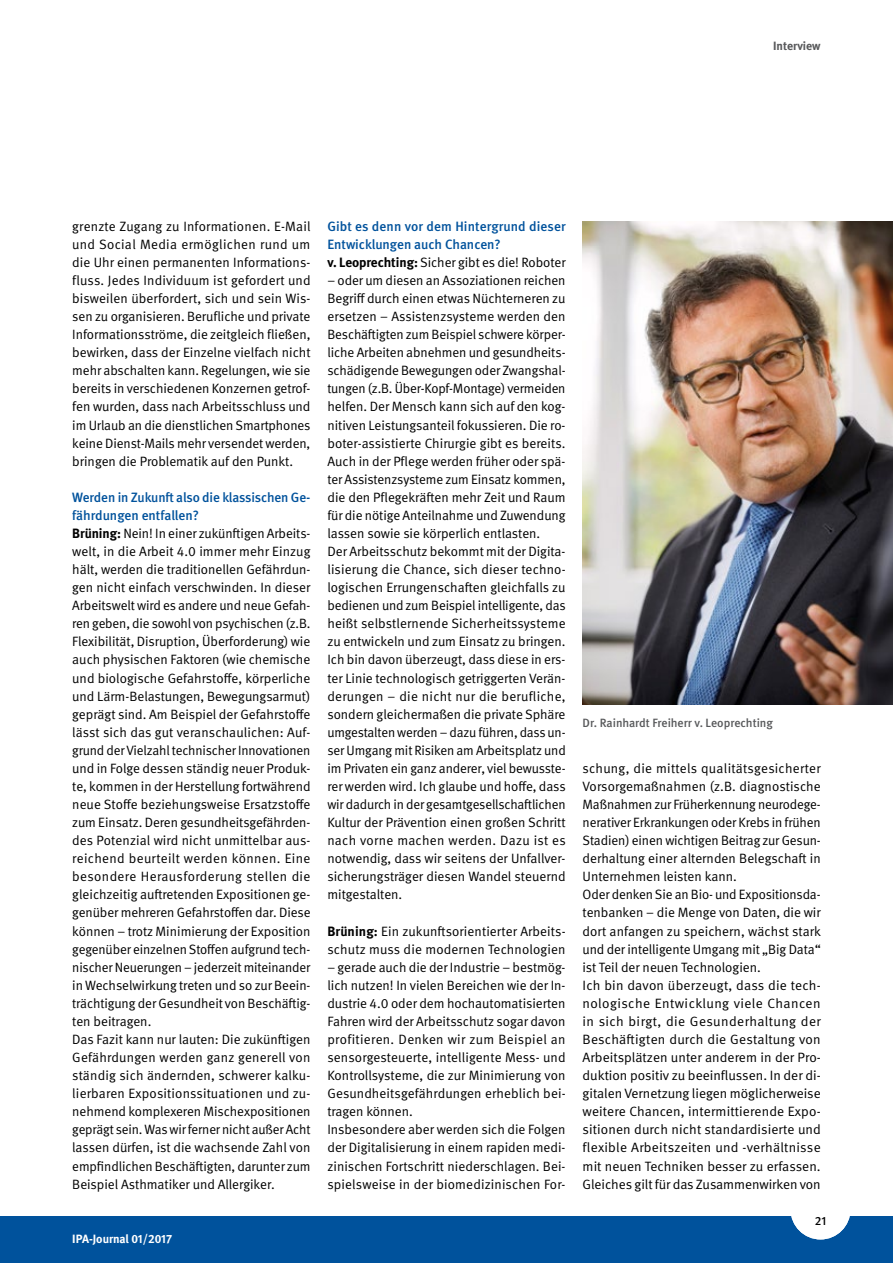
<style>
.page{position:relative;width:893px;height:1263px;background:#fff}
.page>*{position:absolute;margin:0;border:0;box-sizing:border-box;transform-origin:0 0}
.t1{font:13.5px/18px "DGUV Meta";color:#000}
.t2{font:500 13.5px/18px "DGUV Meta";letter-spacing:.005em;color:#00529c}
.t3{font:500 12px "DGUV Meta";color:#58595b}
.t4{font:700 12px "DGUV Meta";letter-spacing:-.005em;color:#fff}
.t5{font:700 12px "DGUV Meta";color:#58595b}
.t6{font:500 12px "DGUV Meta";color:#000}
.s1{font-weight:500;color:#00529c}
.s2{font-weight:700}
.s3{font-weight:700;color:#000}
.s4{font-weight:400;color:#000}
</style>
<div class="page">
<div style="left:0;top:1216px;width:893px;height:47px;background:#00529c"></div>
<div style="left:791px;top:1179px;width:59px;height:60px;background:#fff;border-radius:50%"></div>
<img style="left:583px;top:222px;width:310px;height:483px">
<p class="t5" style="left:773px;top:39px;width:49px">Interview</p>
<p class="t1" style="left:72px;top:217px;width:240px;text-align:justify">grenzte Zugang zu Informationen. E-Mail und Social Media ermöglichen rund um die Uhr einen permanenten Informations&shy;fluss. Jedes Individuum ist gefordert und bisweilen überfordert, sich und sein Wis&shy;sen zu organisieren. Berufliche und private Informationsströme, die zeitgleich fließen, bewirken, dass der Einzelne vielfach nicht mehr abschalten kann. Regelungen, wie sie bereits in verschiedenen Konzernen getrof&shy;fen wurden, dass nach Arbeitsschluss und im Urlaub an die dienstlichen Smartphones keine Dienst-Mails mehr versendet werden, bringen die Problematik auf den Punkt.</p>
<p class="t1" style="left:72px;top:488px;width:240px"><span class="s1">Werden in Zukunft also die klassischen Ge&shy;fährdungen entfallen?<br></span><span class="s2">Brüning:</span> Nein! In einer zukünftigen Arbeits&shy;welt, in die Arbeit 4.0 immer mehr Einzug hält, werden die traditionellen Gefährdun&shy;gen nicht einfach verschwinden. In dieser Arbeitswelt wird es andere und neue Gefah&shy;ren geben, die sowohl von psychischen (z.B.<br>Flexibilität, Disruption, Überforderung) wie auch physischen Faktoren (wie chemische und biologische Gefahrstoffe, körperliche und Lärm-Belastungen, Bewegungsarmut) geprägt sind. Am Beispiel der Gefahrstoffe lässt sich das gut veranschaulichen: Auf&shy;grund der Vielzahl technischer Innovationen und in Folge dessen ständig neuer Produk&shy;te, kommen in der Herstellung fortwährend neue Stoffe beziehungsweise Ersatzstoffe zum Einsatz. Deren gesundheitsgefährden&shy;des Potenzial wird nicht unmittelbar aus&shy;reichend beurteilt werden können. Eine besondere Herausforderung stellen die gleichzeitig auftretenden Expositionen ge&shy;genüber mehreren Gefahrstoffen dar. Diese können – trotz Minimierung der Exposition gegenüber einzelnen Stoffen aufgrund tech&shy;nischer Neuerungen – jederzeit miteinander in Wechselwirkung treten und so zur Beein&shy;trächtigung der Gesundheit von Beschäftig&shy;ten beitragen.<br>Das Fazit kann nur lauten: Die zukünftigen Gefährdungen werden ganz generell von ständig sich ändernden, schwerer kalku&shy;lierbaren Expositionssituationen und zu&shy;nehmend komplexeren Mischexpositionen geprägt sein. Was wir ferner nicht außer Acht lassen dürfen, ist die wachsende Zahl von empfindlichen Beschäftigten, darunter zum Beispiel Asthmatiker und Allergiker.</p>
<p class="t2" style="left:327px;top:217px;width:240px">Gibt es denn vor dem Hintergrund dieser<br>Entwicklungen auch Chancen?<br><span class="s3">v. Leoprechting:</span> <span class="s4">Sicher gibt es die! Roboter</span></p>
<p class="t1" style="left:327px;top:272px;width:240px">– oder um diesen an Assoziationen reichen Begriff durch einen etwas Nüchterneren zu ersetzen – Assistenzsysteme werden den Beschäftigten zum Beispiel schwere körper&shy;liche Arbeiten abnehmen und gesundheits&shy;schädigende Bewegungen oder Zwangshal&shy;tungen (z.B. Über-Kopf-Montage) vermeiden helfen. Der Mensch kann sich auf den kog&shy;nitiven Leistungsanteil fokussieren. Die ro&shy;boter-assistierte Chirurgie gibt es bereits.<br>Auch in der Pflege werden früher oder spä&shy;ter Assistenzsysteme zum Einsatz kommen, die den Pflegekräften mehr Zeit und Raum für die nötige Anteilnahme und Zuwendung lassen sowie sie körperlich entlasten.<br>Der Arbeitsschutz bekommt mit der Digita&shy;lisierung die Chance, sich dieser techno&shy;logischen Errungenschaften gleichfalls zu bedienen und zum Beispiel intelligente, das heißt selbstlernende Sicherheitssysteme zu entwickeln und zum Einsatz zu bringen.<br>Ich bin davon überzeugt, dass diese in ers&shy;ter Linie technologisch getriggerten Verän&shy;derungen – die nicht nur die berufliche, sondern gleichermaßen die private Sphäre umgestalten werden – dazu führen, dass un&shy;ser Umgang mit Risiken am Arbeitsplatz und im Privaten ein ganz anderer, viel bewusste&shy;rer werden wird. Ich glaube und hoffe, dass wir dadurch in der gesamtgesellschaftlichen Kultur der Prävention einen großen Schritt nach vorne machen werden. Dazu ist es notwendig, dass wir seitens der Unfallver&shy;sicherungsträger diesen Wandel steuernd mitgestalten.</p>
<p class="t1" style="left:327px;top:922px;width:240px"><span class="s2">Brüning:</span> Ein zukunftsorientierter Arbeits&shy;schutz muss die modernen Technologien</p>
<p class="t1" style="left:327px;top:958px;width:240px">– gerade auch die der Industrie – bestmög&shy;lich nutzen! In vielen Bereichen wie der In&shy;dustrie 4.0 oder dem hochautomatisierten Fahren wird der Arbeitsschutz sogar davon profitieren. Denken wir zum Beispiel an sensorgesteuerte, intelligente Mess- und Kontrollsysteme, die zur Minimierung von Gesundheitsgefährdungen erheblich bei&shy;tragen können.<br>Insbesondere aber werden sich die Folgen der Digitalisierung in einem rapiden medi&shy;zinischen Fortschritt niederschlagen. Bei&shy;spielsweise in der biomedizinischen For-</p>
<p class="t4" style="left:72px;top:1231px;width:101px">IPA-Journal 01/2017</p>
<p class="t3" style="left:583px;top:715px;width:192px">Dr. Rainhardt Freiherr v. Leoprechting</p>
<p class="t1" style="left:583px;top:759px;width:240px">schung, die mittels qualitätsgesicherter Vorsorgemaßnahmen (z.B. diagnostische Maßnahmen zur Früherkennung neurodege&shy;nerativer Erkrankungen oder Krebs in frühen Stadien) einen wichtigen Beitrag zur Gesun&shy;derhaltung einer alternden Belegschaft in Unternehmen leisten kann.<br>Oder denken Sie an Bio- und Expositionsda&shy;tenbanken – die Menge von Daten, die wir dort anfangen zu speichern, wächst stark und der intelligente Umgang mit „Big Data“ ist Teil der neuen Technologien.<br>Ich bin davon überzeugt, dass die tech&shy;nologische Entwicklung viele Chancen in sich birgt, die Gesunderhaltung der Beschäftigten durch die Gestaltung von Arbeitsplätzen unter anderem in der Pro&shy;duktion positiv zu beeinflussen. In der di&shy;gitalen Vernetzung liegen möglicherweise weitere Chancen, intermittierende Expo&shy;sitionen durch nicht standardisierte und flexible Arbeitszeiten und -verhältnisse mit neuen Techniken besser zu erfassen.<br>Gleiches gilt für das Zusammenwirken von</p>
<p class="t6" style="left:815px;top:1213px;width:13px">21</p>
</div>
